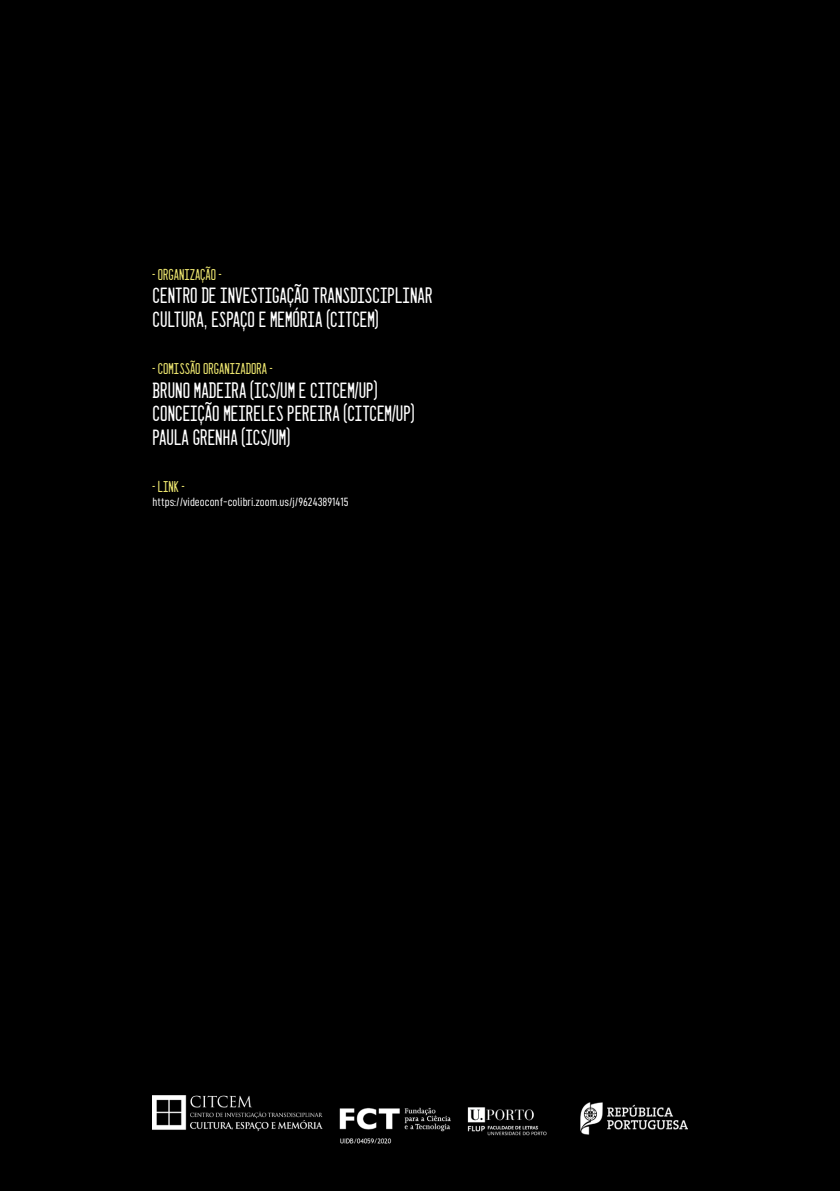
<style>
.page{position:relative;width:840px;height:1191px;background:#fff}
.page>*{position:absolute;margin:0;border:0;box-sizing:border-box;transform-origin:0 0}
.t1{font:19.8px/23.6px "Dealerplate California";color:#fff}
.t2{font:14px "Dealerplate California";color:#ebe46e}
.t3{font:12px "D DIN Condensed";color:#fff}
</style>
<div class="page">
<div style="left:0;top:0;width:839px;height:1191px;background:#000"></div>
<img style="left:152px;top:1095px;width:535px;height:49px">
<p class="t2" style="left:152px;top:264px;width:70px">- ORGANIZAÇÃO -</p>
<p class="t1" style="left:152px;top:283px;width:280px">CENTRO DE INVESTIGAÇÃO TRANSDISCIPLINAR<br>CULTURA, ESPAÇO E MEMÓRIA (CITCEM)</p>
<p class="t2" style="left:152px;top:358px;width:33px">- COMISSÃO</p>
<p class="t2" style="left:203px;top:358px;width:71px">ORGANIZADORA -</p>
<p class="t1" style="left:152px;top:377px;width:263px">BRUNO MADEIRA (ICS/UM E CITCEM/UP)<br>CONCEIÇÃO MEIRELES PEREIRA (CITCEM/UP)<br>PAULA GRENH</p>
<p class="t1" style="left:230px;top:424px;width:61px">A (ICS/UM)</p>
<p class="t2" style="left:152px;top:476px;width:33px">- LINK -</p>
<p class="t3" style="left:152px;top:495px;width:197px">https://videoconf-colibri.zoom.us/j/96243891415</p>
</div>
